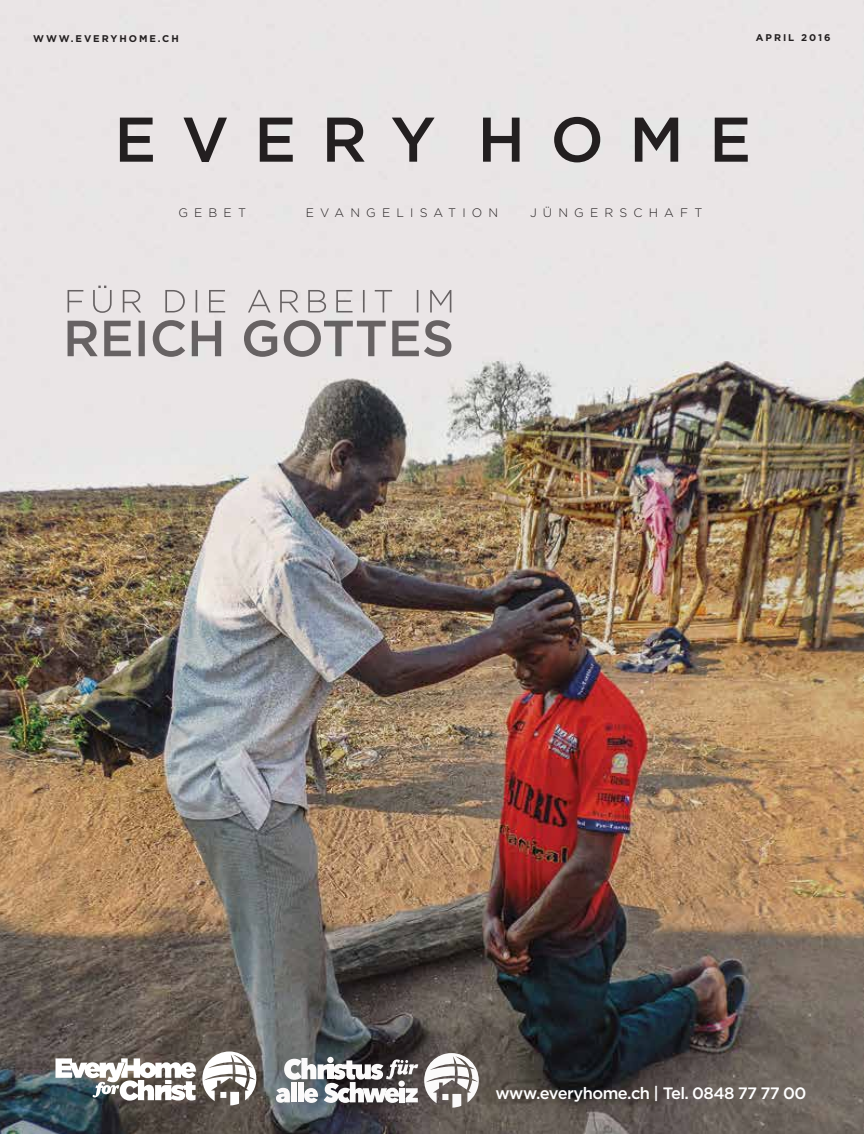
<style>
.page{position:relative;width:864px;height:1134px;background:#fff}
.page>*{position:absolute;margin:0;border:0;box-sizing:border-box;transform-origin:0 0}
.t1{font:500 63px "Gotham";letter-spacing:.4em;color:#231f20}
.t2{font:500 16.5px "Gotham";letter-spacing:-.035em;color:#fff}
.t3{font:300 12.3px "Gotham";letter-spacing:.5em;color:#231f20}
.t4{font:700 9.75px "Gotham";letter-spacing:.2em;color:#231f20}
</style>
<div class="page">
<img style="left:0;top:0;width:864px;height:1134px">
<svg style="left:202px;top:1052px;width:54px;height:53px"></svg>
<svg style="left:56px;top:1058px;width:140px;height:43px"></svg>
<svg style="left:424px;top:1053px;width:55px;height:55px"></svg>
<div style="left:327px;top:1057px;width:7px;height:6px;background:#f2f2f2;border-radius:50%"></div>
<svg style="left:276px;top:1058px;width:142px;height:45px"></svg>
<svg style="left:68px;top:320px;width:383px;height:37px;background:#b9b4b5"></svg>
<svg style="left:68px;top:286px;width:383px;height:27px;background:#dad5d6"></svg>
<p class="t4" style="left:33px;top:32px;width:147px">WWW.EVERYHOME.CH</p>
<p class="t4" style="left:756px;top:31px;width:76px">APRIL 2016</p>
<h1 class="t1" style="left:114px;top:98px;width:639px">EVERY HOME</h1>
<p class="t3" style="left:178px;top:205px;width:69px">GEBET</p>
<p class="t3" style="left:306px;top:205px;width:194px">EVANGELISATION</p>
<p class="t3" style="left:530px;top:205px;width:174px">JÜNGERSCHAFT</p>
<h2 class="t2" style="left:495px;top:1082px;width:313px">www.everyhome.ch | Tel. 0848 77 77 00</h2>
</div>
